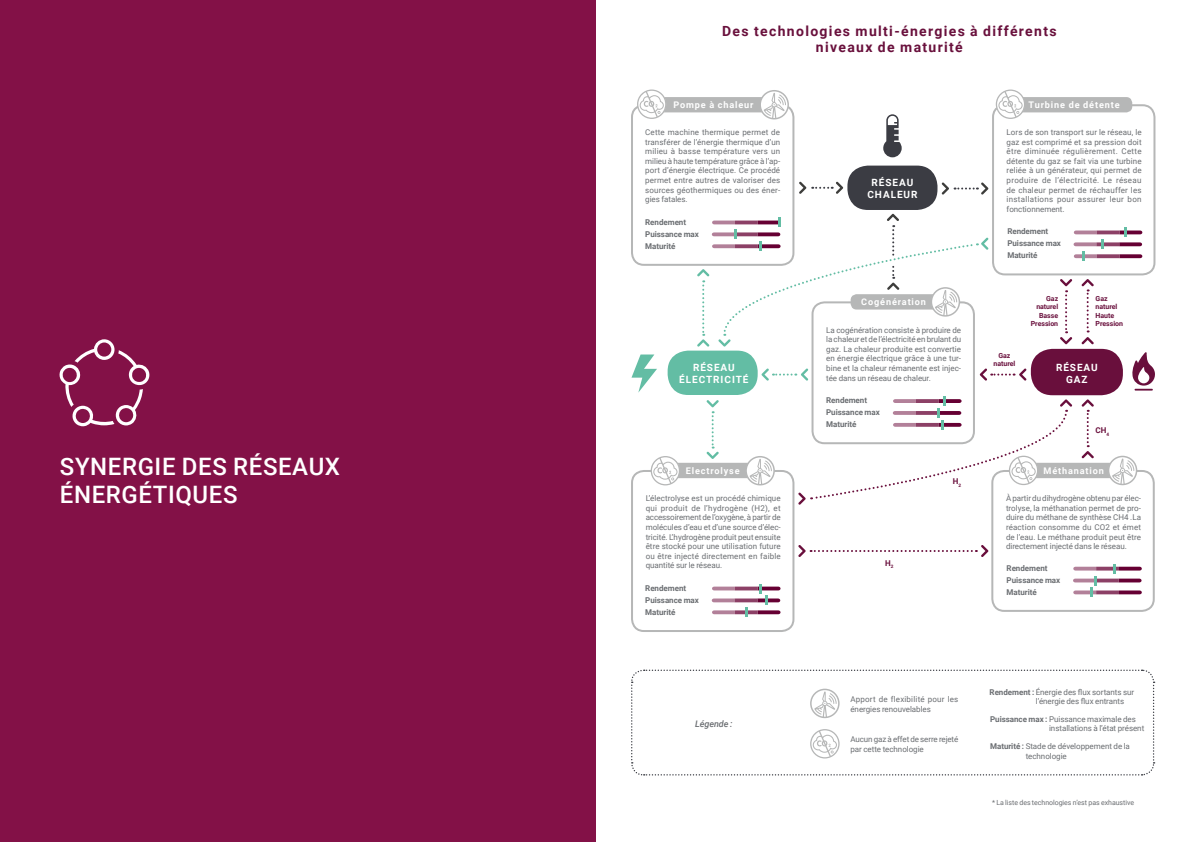
<style>
.page{position:relative;width:1191px;height:842px;background:#fff}
.page>*{position:absolute;margin:0;border:0;box-sizing:border-box;transform-origin:0 0}
.t1{font:500 24px/28px "Roboto";letter-spacing:.025em;color:#fff}
.t2{font:700 14px/16.8px "Roboto";letter-spacing:.095em;color:#69103c;text-align:center}
.t3{font:700 10px/12px "Roboto";letter-spacing:.095em;color:#fff;text-align:center}
.t4{font:700 9.1px "Roboto";letter-spacing:.095em;color:#fff}
.t5{font:italic 500 9px "Roboto";letter-spacing:-.005em;color:#6a6d71}
.t6{font:8px/9.6px "Roboto";letter-spacing:-.005em;color:#6a6d71;text-align:justify}
.t7{font:700 8px/12px "Roboto";letter-spacing:-.005em;color:#6a6d71}
.t8{font:8px/9.6px "Roboto";letter-spacing:.025em;color:#6a6d71}
.t9{font:700 8px "Roboto";color:#690f3c}
.t10{font:700 7px/8.4px "Roboto";letter-spacing:-.005em;color:#690f3c}
.t11{font:7px "Roboto";letter-spacing:-.005em;color:#6a6d71}
.s1{font-weight:700}
</style>
<div class="page">
<div style="left:0;top:0;width:595px;height:842px;background:#831147"></div>
<div style="left:992px;top:104px;width:163px;height:171px;border:2px solid #b6b7b7;border-radius:12px"></div>
<div style="left:631px;top:470px;width:163px;height:162px;border:2px solid #b6b7b7;border-radius:12px"></div>
<div style="left:991px;top:470px;width:163px;height:142px;border:2px solid #b6b7b7;border-radius:12px"></div>
<div style="left:847px;top:166px;width:90px;height:44px;background:#3b3c43;border-radius:21px"></div>
<div style="left:631px;top:104px;width:163px;height:162px;border:2px solid #b6b7b7;border-radius:12px"></div>
<div style="left:643px;top:97px;width:139px;height:15px;background:#b6b7b7;border-radius:6px"></div>
<div style="left:1004px;top:97px;width:128px;height:15px;background:#b6b7b7;border-radius:6px"></div>
<div style="left:658px;top:463px;width:107px;height:15px;background:#b6b7b7;border-radius:6px"></div>
<div style="left:1014px;top:463px;width:114px;height:15px;background:#b6b7b7;border-radius:6px"></div>
<div style="left:667px;top:351px;width:90px;height:44px;background:#63bda4;border-radius:21px"></div>
<div style="left:1031px;top:350px;width:90px;height:44px;background:#690f3c;border-radius:21px"></div>
<div style="left:1030px;top:349px;width:92px;height:46px;border:2px solid #690f3c;border-radius:21px"></div>
<svg style="left:798px;top:493px;width:7px;height:12px"></svg>
<svg style="left:799px;top:182px;width:7px;height:12px"></svg>
<svg style="left:941px;top:182px;width:47px;height:13px"></svg>
<svg style="left:761px;top:369px;width:47px;height:12px"></svg>
<svg style="left:1060px;top:279px;width:12px;height:65px"></svg>
<svg style="left:706px;top:400px;width:12px;height:59px"></svg>
<svg style="left:1081px;top:399px;width:12px;height:59px"></svg>
<svg style="left:1081px;top:279px;width:12px;height:65px"></svg>
<svg style="left:812px;top:182px;width:31px;height:12px"></svg>
<svg style="left:798px;top:545px;width:190px;height:12px"></svg>
<svg style="left:979px;top:369px;width:47px;height:12px"></svg>
<svg style="left:1107px;top:456px;width:30px;height:29px"></svg>
<svg style="left:745px;top:456px;width:30px;height:29px"></svg>
<svg style="left:759px;top:90px;width:30px;height:29px"></svg>
<svg style="left:711px;top:584px;width:69px;height:33px"></svg>
<svg style="left:1073px;top:564px;width:68px;height:33px"></svg>
<svg style="left:697px;top:214px;width:291px;height:133px"></svg>
<svg style="left:1073px;top:228px;width:69px;height:33px"></svg>
<svg style="left:1132px;top:352px;width:23px;height:39px"></svg>
<svg style="left:631px;top:354px;width:26px;height:39px"></svg>
<svg style="left:637px;top:89px;width:29px;height:30px"></svg>
<svg style="left:995px;top:90px;width:30px;height:29px"></svg>
<svg style="left:650px;top:456px;width:30px;height:29px"></svg>
<svg style="left:811px;top:396px;width:261px;height:104px"></svg>
<svg style="left:631px;top:669px;width:524px;height:107px"></svg>
<svg style="left:883px;top:114px;width:18px;height:43px"></svg>
<svg style="left:59px;top:339px;width:91px;height:87px"></svg>
<h1 class="t1" style="left:60px;top:451px;width:282px">SYNERGIE DES RÉSEAUX<br>ÉNERGÉTIQUES</h1>
<h2 class="t2" style="left:722px;top:22px;width:336px">Des technologies multi-énergies à différents niveaux de maturité</h2>
<p class="t4" style="left:673px;top:99px;width:82px">Pompe à chaleur</p>
<p class="t4" style="left:1028px;top:99px;width:93px">Turbine de détente</p>
<p class="t6" style="left:645px;top:127px;width:136px">Cette machine thermique permet de transférer de l’énergie thermique d’un milieu à basse température vers un milieu à haute température grâce à l’ap&shy;port d’énergie électrique. Ce procédé permet entre autres de valoriser des sources géothermiques ou des éner&shy;gies fatales.</p>
<p class="t6" style="left:1006px;top:127px;width:136px">Lors de son transport sur le réseau, le gaz est comprimé et sa pression doit être diminuée régulièrement. Cette détente du gaz se fait via une turbine reliée à un générateur, qui permet de produire de l’électricité. Le réseau de chaleur permet de réchauffer les installations pour assurer leur bon fonctionnement.</p>
<p class="t3" style="left:867px;top:176px;width:52px">RÉSEAU<br>CHALEUR</p>
<p class="t7" style="left:645px;top:216px;width:55px">Rendement<br>Puissance max<br>Maturité</p>
<p class="t7" style="left:1007px;top:225px;width:55px">Rendement<br>Puissance max<br>Maturité</p>
<p class="t10" style="left:1030px;top:294px;width:29px;text-align:right">Gaz naturel<br>Basse<br>Pression</p>
<p class="t10" style="left:1095px;top:294px;width:29px">Gaz naturel<br>Haute<br>Pression</p>
<p class="t4" style="left:861px;top:296px;width:66px">Cogénération</p>
<p class="t6" style="left:826px;top:325px;width:136px">La cogénération consiste à produire de la chaleur et de l’électricité en brulant du gaz. La chaleur produite est convertie en énergie électrique grâce à une tur&shy;bine et la chaleur rémanente est injec&shy;tée dans un réseau de chaleur.</p>
<p class="t10" style="left:993px;top:351px;width:23px;text-align:center">Gaz naturel</p>
<p class="t3" style="left:679px;top:361px;width:71px">RÉSEAU<br>ÉLECTRICITÉ</p>
<p class="t3" style="left:1056px;top:361px;width:43px">RÉSEAU<br>GAZ</p>
<p class="t7" style="left:826px;top:394px;width:55px">Rendement<br>Puissance max<br>Maturité</p>
<p class="t9" style="left:1095px;top:424px;width:15px">CH<sub>4</sub></p>
<p class="t4" style="left:685px;top:464px;width:55px">Electrolyse</p>
<p class="t4" style="left:1043px;top:464px;width:62px">Méthanation</p>
<p class="t9" style="left:953px;top:475px;width:10px">H<sub>2</sub></p>
<p class="t6" style="left:645px;top:493px;width:136px">L’électrolyse est un procédé chimique qui produit de l’hydrogène (H2), et accessoirement de l’oxygène, à partir de molécules d’eau et d’une source d’élec&shy;tricité. L’hydrogène produit peut ensuite être stocké pour une utilisation future ou être injecté directement en faible quantité sur le réseau.</p>
<p class="t6" style="left:1006px;top:493px;width:136px">À partir du dihydrogène obtenu par élec&shy;trolyse, la méthanation permet de pro&shy;duire du méthane de synthèse CH4 .La réaction consomme du CO2 et émet de l’eau. Le méthane produit peut être directement injecté dans le réseau.</p>
<p class="t9" style="left:885px;top:557px;width:10px">H<sub>2</sub></p>
<p class="t7" style="left:1006px;top:562px;width:55px">Rendement<br>Puissance max<br>Maturité</p>
<p class="t7" style="left:645px;top:582px;width:55px">Rendement<br>Puissance max<br>Maturité</p>
<p class="t5" style="left:695px;top:718px;width:39px">Légende :</p>
<p class="t8" style="left:850px;top:694px;width:109px">Apport de flexibilité pour les énergies renouvelables</p>
<p class="t6" style="left:1035px;top:687px;width:100px;text-indent:-46px"><span class="s1">Rendement :</span> Énergie des flux sortants sur l’énergie des flux entrants</p>
<p class="t6" style="left:850px;top:734px;width:109px">Aucun gaz à effet de serre rejeté par cette technologie</p>
<p class="t6" style="left:1049px;top:714px;width:97px;text-indent:-59px"><span class="s1">Puissance max :</span> Puissance maximale des installations à l’état présent</p>
<p class="t6" style="left:1025px;top:741px;width:106px;text-indent:-36px"><span class="s1">Maturité :</span> Stade de développement de la technologie</p>
<p class="t11" style="left:992px;top:797px;width:144px">* La liste des technologies n’est pas exhaustive</p>
</div>
